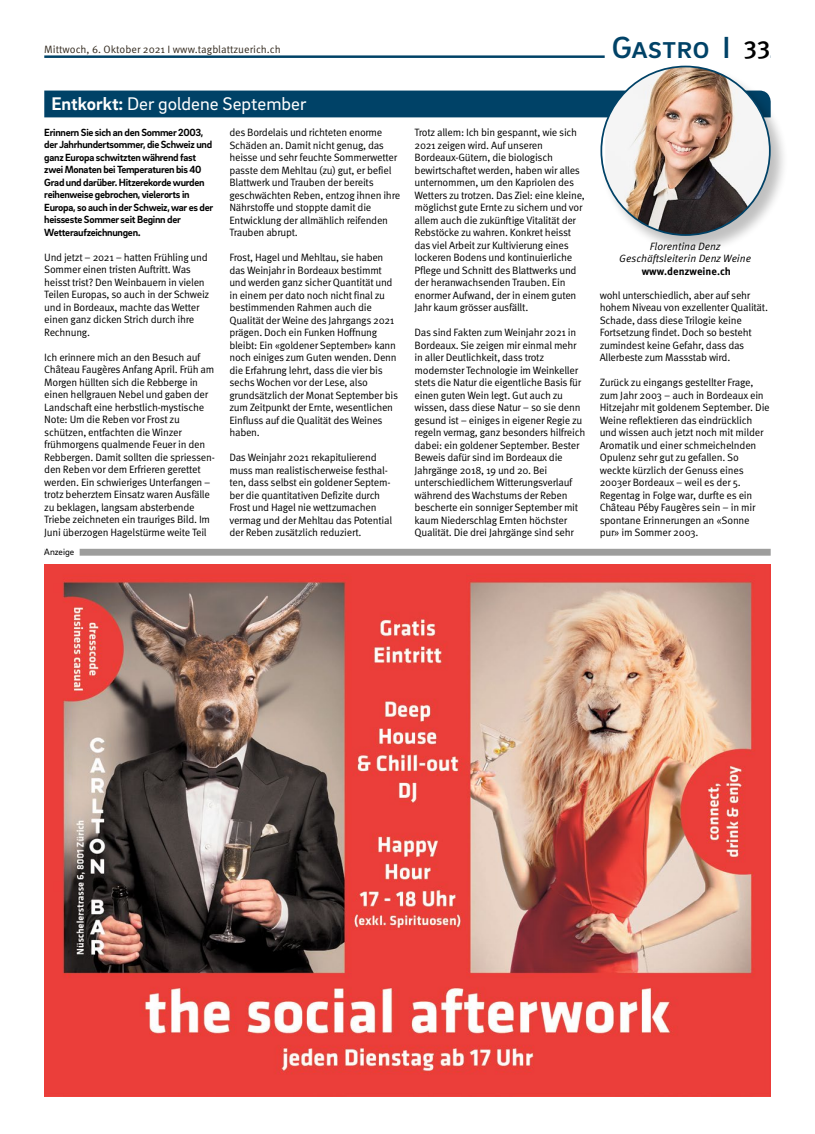
<style>
.page{position:relative;width:815px;height:1134px;background:#fff}
.page>*{position:absolute;margin:0;border:0;box-sizing:border-box;transform-origin:0 0}
.t1{font:500 31.25px "Brix Sans";color:#004267}
.t2{font:18.75px "Brix Sans";color:#fff}
.t3{font:10.62px/12.5px "Meta Pro Norm";letter-spacing:-.025em;color:#000}
.t4{font:700 10.62px/12.5px "Brix Sans";letter-spacing:-.025em;color:#000}
.t5{font:10.62px "Meta Pro Norm";color:#332a1f}
.t6{font:10.62px/12.5px "Meta Pro Norm Ita";color:#000;text-align:center}
.t7{font:700 10.62px "Meta Pro";color:#000}
.t8{font:9.38px "Brix Sans";color:#000}
.s1{font-family:"Meta Pro";font-size:25px;color:#000}
.s2{font-weight:700}
.s3{font-family:"Meta Pro"}
</style>
<div class="page">
<hr style="left:44px;top:55px;width:727px;height:3px;background:#004267">
<hr style="left:605px;top:54px;width:166px;height:4px;background:#fff">
<div style="left:44px;top:91px;width:556px;height:26px;background:#004267"></div>
<div style="left:600px;top:65px;width:189px;height:189px;background:#000;opacity:.25"></div>
<img style="left:605px;top:67px;width:165px;height:168px">
<div style="left:44px;top:547px;width:727px;height:10px;background:#ebebeb"></div>
<div style="left:44px;top:549px;width:727px;height:7px;background:#9d9d9c"></div>
<div style="left:44px;top:547px;width:36px;height:10px;background:#fff"></div>
<img style="left:44px;top:564px;width:727px;height:532px">
<p class="t5" style="left:44px;top:41px;width:238px">Mittwoch, 6. Oktober 2021 I www.tagblattzuerich.ch</p>
<h1 class="t1" style="left:612px;top:27px;width:160px">Gastro I <span class="s1">33</span></h1>
<h2 class="t2" style="left:51px;top:92px;width:257px"><span class="s2">Entkorkt:</span> Der goldene September</h2>
<p class="t4" style="left:44px;top:125px;width:170px">Erinnern Sie sich an den Sommer 2003, der Jahrhundertsommer, die Schweiz und ganz Europa schwitzten während fast zwei Monaten bei Temperaturen bis 40<br>Grad und darüber. Hitzerekorde wurden reihenweise gebrochen, vielerorts in Europa, so auch in der Schweiz, war es der heisseste Sommer seit Beginn der Wetteraufzeichnungen<span class="s3">.</span></p>
<p class="t3" style="left:44px;top:250px;width:167px">Und jetzt – 2021 – hatten Frühling und<br>Sommer einen tristen Auftritt. Was heisst trist? Den Weinbauern in vielen<br>Teilen Europas, so auch in der Schweiz und in Bordeaux, machte das Wetter einen ganz dicken Strich durch ihre<br>Rechnung.</p>
<p class="t3" style="left:44px;top:350px;width:172px">Ich erinnere mich an den Besuch auf Château Faugères Anfang April. Früh am Morgen hüllten sich die Rebberge in einen hellgrauen Nebel und gaben der Landschaft eine herbstlich-mystische Note: Um die Reben vor Frost zu schützen, entfachten die Winzer frühmorgens qualmende Feuer in den Rebbergen. Damit sollten die spriessen&shy;den Reben vor dem Erfrieren gerettet werden. Ein schwieriges Unterfangen – trotz beherztem Einsatz waren Ausfälle zu beklagen, langsam absterbende Triebe zeichneten ein trauriges Bild. Im Juni überzogen Hagelstürme weite Teil</p>
<p class="t8" style="left:44px;top:546px;width:32px">Anzeige</p>
<p class="t3" style="left:229px;top:125px;width:172px">des Bordelais und richteten enorme Schäden an. Damit nicht genug, das heisse und sehr feuchte Sommerwetter passte dem Mehltau (zu) gut, er befiel Blattwerk und Trauben der bereits geschwächten Reben, entzog ihnen ihre Nährstoffe und stoppte damit die Entwicklung der allmählich reifenden Trauben abrupt.</p>
<p class="t3" style="left:229px;top:250px;width:170px">Frost, Hagel und Mehltau, sie haben das Weinjahr in Bordeaux bestimmt und werden ganz sicher Quantität und in einem per dato noch nicht final zu bestimmenden Rahmen auch die Qualität der Weine des Jahrgangs 2021 prägen. Doch ein Funken Hoffnung bleibt: Ein «goldener September» kann noch einiges zum Guten wenden. Denn die Erfahrung lehrt, dass die vier bis sechs Wochen vor der Lese, also grundsätzlich der Monat September bis zum Zeitpunkt der Ernte, wesentlichen Einfluss auf die Qualität des Weines haben.</p>
<p class="t3" style="left:229px;top:450px;width:164px">Das Weinjahr 2021 rekapitulierend muss man realistischerweise festhal&shy;ten, dass selbst ein goldener Septem&shy;ber die quantitativen Defizite durch Frost und Hagel nie wettzumachen vermag und der Mehltau das Potential der Reben zusätzlich reduziert.</p>
<p class="t3" style="left:415px;top:125px;width:172px">Trotz allem: Ich bin gespannt, wie sich 2021 zeigen wird. Auf unseren Bordeaux-Gütern, die biologisch bewirtschaftet werden, haben wir alles unternommen, um den Kapriolen des Wetters zu trotzen. Das Ziel: eine kleine, möglichst gute Ernte zu sichern und vor allem auch die zukünftige Vitalität der Rebstöcke zu wahren. Konkret heisst das viel Arbeit zur Kultivierung eines lockeren Bodens und kontinuierliche Pflege und Schnitt des Blattwerks und der heranwachsenden Trauben. Ein enormer Aufwand, der in einem guten Jahr kaum grösser ausfällt.</p>
<p class="t3" style="left:415px;top:325px;width:172px">Das sind Fakten zum Weinjahr 2021 in Bordeaux. Sie zeigen mir einmal mehr in aller Deutlichkeit, dass trotz modernster Technologie im Weinkeller stets die Natur die eigentliche Basis für einen guten Wein legt. Gut auch zu wissen, dass diese Natur – so sie denn gesund ist – einiges in eigener Regie zu regeln vermag, ganz besonders hilfreich dabei: ein goldener September. Bester Beweis dafür sind im Bordeaux die Jahrgänge 2018, 19 und 20. Bei unterschiedlichem Witterungsverlauf während des Wachstums der Reben bescherte ein sonniger September mit kaum Niederschlag Ernten höchster Qualität. Die drei Jahrgänge sind sehr</p>
<p class="t6" style="left:619px;top:239px;width:133px">Florentina Denz<br>Geschäftsleiterin Denz Weine</p>
<p class="t7" style="left:642px;top:262px;width:91px">www.denzweine.ch</p>
<p class="t3" style="left:600px;top:288px;width:170px">wohl unterschiedlich, aber auf sehr hohem Niveau von exzellenter Qualität.<br>Schade, dass diese Trilogie keine Fortsetzung findet. Doch so besteht zumindest keine Gefahr, dass das Allerbeste zum Massstab wird.</p>
<p class="t3" style="left:600px;top:376px;width:172px">Zurück zu eingangs gestellter Frage, zum Jahr 2003 – auch in Bordeaux ein Hitzejahr mit goldenem September. Die Weine reflektieren das eindrücklich und wissen auch jetzt noch mit milder Aromatik und einer schmeichelnden Opulenz sehr gut zu gefallen. So weckte kürzlich der Genuss eines 2003er Bordeaux – weil es der 5.<br>Regentag in Folge war, durfte es ein Château Péby Faugères sein – in mir spontane Erinnerungen an «Sonne pur» im Sommer 2003.</p>
</div>
